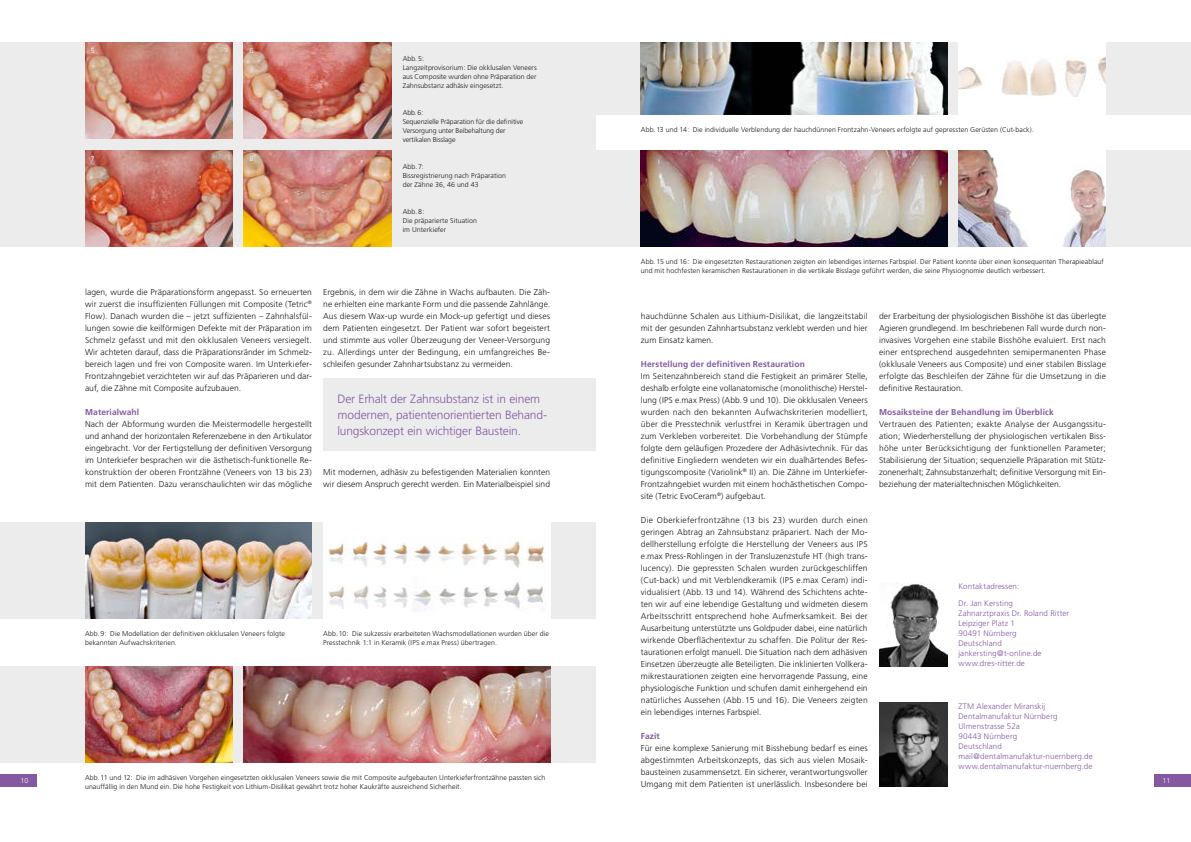
<style>
.page{position:relative;width:1191px;height:842px;background:#fff}
.page>*{position:absolute;margin:0;border:0;box-sizing:border-box;transform-origin:0 0}
.t1{font:300 12px/16px "Frutiger";letter-spacing:-.01em;color:#8459a1}
.t2{font:300 8.5px/12px "Frutiger";letter-spacing:.005em;color:#1a1a18;text-align:justify}
.t3{font:700 8.5px "Frutiger";letter-spacing:.01em;color:#8459a1}
.t4{font:300 8px/10px "Frutiger";letter-spacing:.01em;color:#8459a1}
.t5{font:300 7px/9px "Frutiger";letter-spacing:.01em;color:#1a1a18}
.t6{font:300 7px/9px "Frutiger";letter-spacing:-.01em;color:#1a1a18}
.t7{font:300 7px "Frutiger";color:#fff}
</style>
<div class="page">
<div style="left:0;top:667px;width:595px;height:96px;background:#ececed"></div>
<div style="left:0;top:523px;width:595px;height:96px;background:#ececed"></div>
<div style="left:0;top:43px;width:595px;height:204px;background:#ececed"></div>
<img style="left:85px;top:523px;width:227px;height:96px">
<img style="left:323px;top:523px;width:227px;height:96px">
<img style="left:85px;top:151px;width:147px;height:96px">
<img style="left:879px;top:703px;width:68px;height:84px">
<img style="left:244px;top:151px;width:147px;height:96px">
<img style="left:85px;top:43px;width:147px;height:96px">
<img style="left:244px;top:43px;width:147px;height:96px">
<img style="left:879px;top:583px;width:68px;height:84px">
<div style="left:595px;top:43px;width:596px;height:72px;background:#ececed"></div>
<img style="left:641px;top:43px;width:306px;height:72px">
<img style="left:958px;top:43px;width:148px;height:72px">
<div style="left:595px;top:151px;width:596px;height:96px;background:#ececed"></div>
<img style="left:641px;top:151px;width:306px;height:96px">
<img style="left:958px;top:151px;width:148px;height:96px">
<div style="left:323px;top:379px;width:272px;height:72px;background:#ececed"></div>
<img style="left:85px;top:667px;width:147px;height:96px">
<img style="left:244px;top:667px;width:306px;height:96px">
<div style="left:0;top:775px;width:37px;height:12px;background:#8459a1"></div>
<div style="left:1154px;top:775px;width:37px;height:12px;background:#8459a1"></div>
<p class="t7" style="left:91px;top:47px;width:5px">5</p>
<p class="t7" style="left:249px;top:47px;width:5px">6</p>
<p class="t7" style="left:91px;top:155px;width:5px">7</p>
<p class="t7" style="left:249px;top:155px;width:5px">8</p>
<p class="t5" style="left:403px;top:54px;width:136px">Abb.5:<br>Langzeitprovisorium: Die okklusalen Veneers aus Composite wurden ohne Präparation der Zahnsubstanz adhäsiv eingesetzt.</p>
<p class="t6" style="left:403px;top:108px;width:122px">Abb.6:<br>Sequenzielle Präparation für die definitive<br>Versorgung unter Beibehaltung der vertikalen Bisslage</p>
<p class="t5" style="left:403px;top:162px;width:105px">Abb.7:<br>Bissregistrierung nach Präparation der Zähne 36, 46 und 43</p>
<p class="t5" style="left:403px;top:207px;width:76px">Abb.8:<br>Die präparierte Situation im Unterkiefer</p>
<p class="t5" style="left:641px;top:125px;width:394px">Abb.13 und 14: Die individuelle Verblendung der hauchdünnen Frontzahn-Veneers erfolgte auf gepressten Gerüsten (Cut-back).</p>
<p class="t5" style="left:641px;top:257px;width:464px">Abb.15 und 16: Die eingesetzten Restaurationen zeigten ein lebendiges internes Farbspiel. Der Patient konnte über einen konsequenten Therapieablauf und mit hochfesten keramischen Restaurationen in die vertikale Bisslage geführt werden, die seine Physiognomie deutlich verbessert.</p>
<p class="t2" style="left:85px;top:286px;width:228px">lagen, wurde die Präparationsform angepasst. So erneuerten wir zuerst die insuffizienten Füllungen mit Composite (Tetric<sup>® </sup>Flow). Danach wurden die – jetzt suffizienten – Zahnhalsfül&shy;lungen sowie die keilförmigen Defekte mit der Präparation im Schmelz gefasst und mit den okklusalen Veneers versiegelt.<br>Wir achteten darauf, dass die Präparationsränder im Schmelz&shy;bereich lagen und frei von Composite waren. Im Unterkiefer-Frontzahngebiet verzichteten wir auf das Präparieren und dar&shy;auf, die Zähne mit Composite aufzubauen.</p>
<p class="t3" style="left:85px;top:407px;width:56px">Materialwahl</p>
<p class="t2" style="left:85px;top:418px;width:228px">Nach der Abformung wurden die Meistermodelle hergestellt und anhand der horizontalen Referenzebene in den Artikulator eingebracht. Vor der Fertigstellung der definitiven Versorgung im Unterkiefer besprachen wir die ästhetisch-funktionelle Re&shy;konstruktion der oberen Frontzähne (Veneers von 13 bis 23) mit dem Patienten. Dazu veranschaulichten wir das mögliche</p>
<p class="t2" style="left:323px;top:286px;width:228px">Ergebnis, in dem wir die Zähne in Wachs aufbauten. Die Zäh&shy;ne erhielten eine markante Form und die passende Zahnlänge.<br>Aus diesem Wax-up wurde ein Mock-up gefertigt und dieses dem Patienten eingesetzt. Der Patient war sofort begeistert und stimmte aus voller Überzeugung der Veneer-Versorgung zu. Allerdings unter der Bedingung, ein umfangreiches Be&shy;schleifen gesunder Zahnhartsubstanz zu vermeiden.</p>
<p class="t2" style="left:641px;top:310px;width:228px">hauchdünne Schalen aus Lithium-Disilikat, die langzeitstabil mit der gesunden Zahnhartsubstanz verklebt werden und hier zum Einsatz kamen.</p>
<p class="t3" style="left:641px;top:359px;width:166px">Herstellung der definitiven Restauration</p>
<p class="t2" style="left:641px;top:370px;width:228px">Im Seitenzahnbereich stand die Festigkeit an primärer Stelle, deshalb erfolgte eine vollanatomische (monolithische) Herstel&shy;lung (IPS e.max Press) (Abb.9 und 10). Die okklusalen Veneers wurden nach den bekannten Aufwachskriterien modelliert, über die Presstechnik verlustfrei in Keramik übertragen und zum Verkleben vorbereitet. Die Vorbehandlung der Stümpfe folgte dem geläufigen Prozedere der Adhäsivtechnik. Für das definitive Eingliedern wendeten wir ein dualhärtendes Befes&shy;tigungscomposite (Variolink<sup>®</sup> II) an. Die Zähne im Unterkiefer-Frontzahngebiet wurden mit einem hochästhetischen Compo&shy;site (Tetric EvoCeram<sup>®</sup>) aufgebaut.</p>
<p class="t2" style="left:641px;top:514px;width:228px">Die Oberkieferfrontzähne (13 bis 23) wurden durch einen geringen Abtrag an Zahnsubstanz präpariert. Nach der Mo&shy;dellherstellung erfolgte die Herstellung der Veneers aus IPS e.max Press-Rohlingen in der Transluzenzstufe HT (high trans&shy;lucency). Die gepressten Schalen wurden zurückgeschliffen (Cut-back) und mit Verblendkeramik (IPS e.max Ceram) indi&shy;vidualisiert (Abb.13 und 14). Während des Schichtens achte&shy;ten wir auf eine lebendige Gestaltung und widmeten diesem Arbeitsschritt entsprechend hohe Aufmerksamkeit. Bei der Ausarbeitung unterstützte uns Goldpuder dabei, eine natürlich wirkende Oberflächentextur zu schaffen. Die Politur der Res&shy;taurationen erfolgt manuell. Die Situation nach dem adhäsiven Einsetzen überzeugte alle Beteiligten. Die inklinierten Vollkera&shy;mikrestaurationen zeigten eine hervorragende Passung, eine physiologische Funktion und schufen damit einhergehend ein natürliches Aussehen (Abb. 15 und 16). Die Veneers zeigten ein lebendiges internes Farbspiel.</p>
<p class="t3" style="left:641px;top:731px;width:20px">Fazit</p>
<p class="t2" style="left:641px;top:742px;width:228px">Für eine komplexe Sanierung mit Bisshebung bedarf es eines abgestimmten Arbeitskonzepts, das sich aus vielen Mosaik&shy;bausteinen zusammensetzt. Ein sicherer, verantwortungsvoller Umgang mit dem Patienten ist unerlässlich. Insbesondere bei</p>
<p class="t2" style="left:879px;top:310px;width:228px">der Erarbeitung der physiologischen Bisshöhe ist das überlegte Agieren grundlegend. Im beschriebenen Fall wurde durch non&shy;invasives Vorgehen eine stabile Bisshöhe evaluiert. Erst nach einer entsprechend ausgedehnten semipermanenten Phase (okklusale Veneers aus Composite) und einer stabilen Bisslage erfolgte das Beschleifen der Zähne für die Umsetzung in die definitive Restauration.</p>
<p class="t3" style="left:879px;top:407px;width:176px">Mosaiksteine der Behandlung im Überblick</p>
<p class="t2" style="left:879px;top:418px;width:228px">Vertrauen des Patienten; exakte Analyse der Ausgangssitu&shy;ation; Wiederherstellung der physiologischen vertikalen Biss&shy;höhe unter Berücksichtigung der funktionellen Parameter; Stabilisierung der Situation; sequenzielle Präparation mit Stütz&shy;zonenerhalt; Zahnsubstanzerhalt; definitive Versorgung mit Ein&shy;beziehung der materialtechnischen Möglichkeiten.</p>
<h1 class="t1" style="left:337px;top:391px;width:211px">Der Erhalt der Zahnsubstanz ist in einem modernen, patientenorientierten Behand&shy;lungskonzept ein wichtiger Baustein.</h1>
<p class="t2" style="left:323px;top:466px;width:228px">Mit modernen, adhäsiv zu befestigenden Materialien konnten wir diesem Anspruch gerecht werden. Ein Materialbeispiel sind</p>
<p class="t4" style="left:958px;top:581px;width:62px">Kontaktadressen:</p>
<p class="t4" style="left:958px;top:599px;width:112px">Dr. Jan Kersting<br>Zahnarztpraxis Dr. Roland Ritter<br>Leipziger Platz 1<br>90491 Nürnberg<br>Deutschland jankersting@t-online.de www.dres-ritter.de</p>
<p class="t4" style="left:958px;top:701px;width:136px">ZTM Alexander Miranskij<br>Dentalmanufaktur Nürnberg<br>Ulmenstrasse 52a<br>90443 Nürnberg<br>Deutschland mail@dentalmanufaktur-nuernberg.de www.dentalmanufaktur-nuernberg.de</p>
<p class="t5" style="left:85px;top:629px;width:201px">Abb.9: Die Modellation der definitiven okklusalen Veneers folgte bekannten Aufwachskriterien.</p>
<p class="t5" style="left:323px;top:629px;width:227px">Abb.10: Die sukzessiv erarbeiteten Wachsmodellationen wurden über die<br>Presstechnik 1:1 in Keramik (IPS e.max Press) übertragen.</p>
<p class="t5" style="left:85px;top:773px;width:462px">Abb.11 und 12: Die im adhäsiven Vorgehen eingesetzten okklusalen Veneers sowie die mit Composite aufgebauten Unterkieferfrontzähne passten sich unauffällig in den Mund ein. Die hohe Festigkeit von Lithium-Disilikat gewährt trotz hoher Kaukräfte ausreichend Sicherheit.</p>
<p class="t7" style="left:20px;top:777px;width:9px">10</p>
<p class="t7" style="left:1162px;top:777px;width:9px">11</p>
</div>
